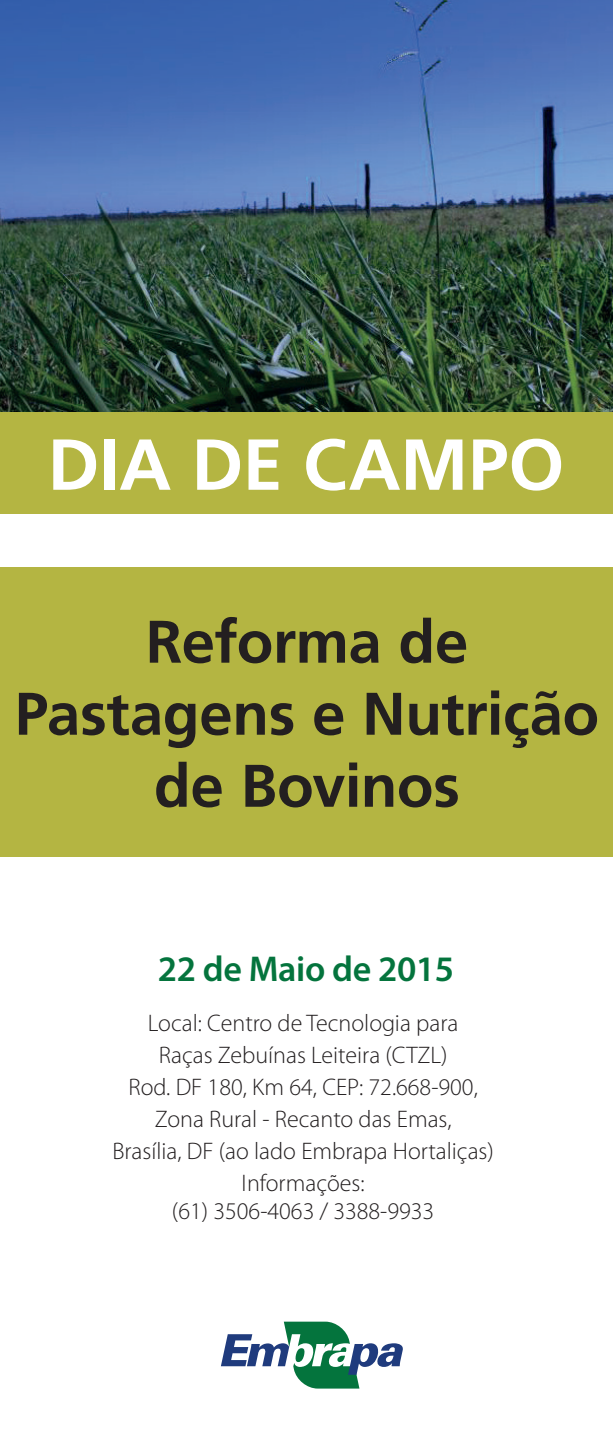
<style>
.page{position:relative;width:613px;height:1452px;background:#fff}
.page>*{position:absolute;margin:0;border:0;box-sizing:border-box;transform-origin:0 0}
.t1{font:700 72px "Frutiger LT Std";color:#fff}
.t2{font:700 60px/72px "Frutiger LT Std";letter-spacing:-.01em;color:#231f20;text-align:center}
.t3{font:600 36px "Myriad Pro";letter-spacing:-.01em;color:#04743d}
.t4{font:300 24px/32px "Myriad Pro";color:#231f20;text-align:center}
</style>
<div class="page">
<img style="left:0;top:1px;width:612px;height:411px">
<svg style="left:221px;top:1321px;width:181px;height:67px"></svg>
<div style="left:0;top:412px;width:612px;height:101px;background:#b4b542"></div>
<div style="left:0;top:567px;width:612px;height:289px;background:#b4b542"></div>
<h1 class="t1" style="left:47px;top:422px;width:518px">DIA DE CAMPO</h1>
<h2 class="t2" style="left:15px;top:606px;width:585px">Reforma de<br>Pastagens e Nutrição de Bovinos</h2>
<h3 class="t3" style="left:158px;top:945px;width:298px">22 de Maio de 2015</h3>
<p class="t4" style="left:112px;top:1006px;width:383px">Local: Centro de Tecnologia para<br>Raças Zebuínas Leiteira (CTZL)<br>Rod. DF 180, Km 64, CEP: 72.668-900,<br>Zona Rural - Recanto das Emas,<br>Brasília, DF (ao lado Embrapa Hortaliças)<br>Informações:</p>
<p class="t4" style="left:172px;top:1195px;width:264px">(61) 3506-4063 / 3388-9933</p>
</div>
